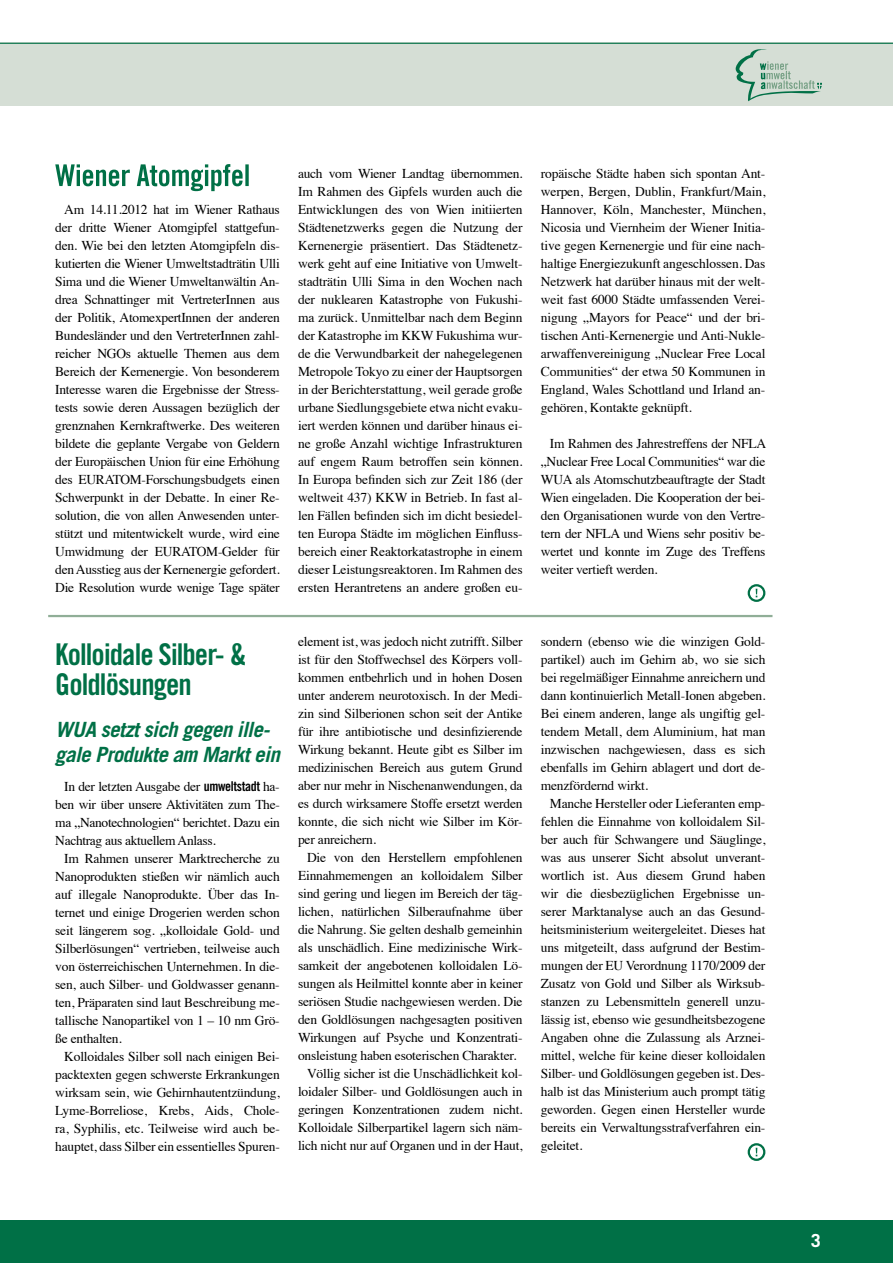
<style>
.page{position:relative;width:893px;height:1263px;background:#fff}
.page>*{position:absolute;margin:0;border:0;box-sizing:border-box;transform-origin:0 0}
.t1{font:30px/30px "Trade Gothic Bold Cond Twenty";letter-spacing:-.03em;color:#007046}
.t2{font:italic 700 21px/25.5px "Trade Gothic";letter-spacing:-.03em;color:#007046}
.t3{font:700 18px "Trade Gothic";color:#fff}
.t4{font:13.5px/18px "Times";letter-spacing:-.015em;color:#000;text-align:justify}
.s1{font-family:"Trade Gothic Bold Cond Twenty"}
</style>
<div class="page">
<div style="left:0;top:1220px;width:893px;height:43px;background:#007046"></div>
<div style="left:0;top:43px;width:893px;height:63px;background:#d5ded5"></div>
<hr style="left:0;top:43px;width:893px;height:1px;background:#007046">
<svg style="left:736px;top:49px;width:86px;height:52px"></svg>
<hr style="left:48px;top:615px;width:724px;height:2px;background:#90ae97">
<svg style="left:749px;top:585px;width:15px;height:16px"></svg>
<div style="left:748px;top:584px;width:17px;height:18px;border:2px solid #007046;border-radius:50%"></div>
<svg style="left:749px;top:1144px;width:15px;height:16px"></svg>
<div style="left:748px;top:1143px;width:17px;height:18px;border:2px solid #007046;border-radius:50%"></div>
<svg style="left:55px;top:164px;width:194px;height:27px"></svg>
<p class="t4" style="left:55px;top:199px;width:226px;text-indent:9px">Am 14.11.2012 hat im Wiener Rathaus der dritte Wiener Atomgipfel stattgefun&shy;den. Wie bei den letzten Atomgipfeln dis&shy;kutierten die Wiener Umweltstadträtin Ulli Sima und die Wiener Umweltanwältin An&shy;drea Schnattinger mit VertreterInnen aus der Politik, AtomexpertInnen der anderen Bundesländer und den VertreterInnen zahl&shy;reicher NGOs aktuelle Themen aus dem Bereich der Kernenergie. Von besonderem Interesse waren die Ergebnisse der Stress&shy;tests sowie deren Aussagen bezüglich der grenznahen Kernkraftwerke. Des weiteren bildete die geplante Vergabe von Geldern der Europäischen Union für eine Erhöhung des EURATOM-Forschungsbudgets einen Schwerpunkt in der Debatte. In einer Re&shy;solution, die von allen Anwesenden unter&shy;stützt und mitentwickelt wurde, wird eine Umwidmung der EURATOM-Gelder für den Ausstieg aus der Kernenergie gefordert.<br>Die Resolution wurde wenige Tage später</p>
<h1 class="t1" style="left:55px;top:639px;width:193px">Kolloidale Silber- &amp;<br>Goldlösungen</h1>
<h2 class="t2" style="left:55px;top:716px;width:226px">WUA setzt sich gegen ille&shy;gale Produkte am Markt ein</h2>
<p class="t4" style="left:55px;top:776px;width:226px;text-indent:9px">In der letzten Ausgabe der <span class="s1">umweltstadt</span> ha&shy;ben wir über unsere Aktivitäten zum The&shy;ma „Nanotechnologien“ berichtet. Dazu ein Nachtrag aus aktuellem Anlass.</p>
<p class="t4" style="left:55px;top:848px;width:226px;text-indent:9px">Im Rahmen unserer Marktrecherche zu Nanoprodukten stießen wir nämlich auch auf illegale Nanoprodukte. Über das In&shy;ternet und einige Drogerien werden schon seit längerem sog. „kolloidale Gold- und Silberlösungen“ vertrieben, teilweise auch von österreichischen Unternehmen. In die&shy;sen, auch Silber- und Goldwasser genann&shy;ten, Präparaten sind laut Beschreibung me&shy;tallische Nanopartikel von 1 – 10 nm Grö&shy;ße enthalten.</p>
<p class="t4" style="left:55px;top:1046px;width:226px;text-indent:9px">Kolloidales Silber soll nach einigen Bei&shy;packtexten gegen schwerste Erkrankungen wirksam sein, wie Gehirnhautentzündung, Lyme-Borreliose, Krebs, Aids, Chole&shy;ra, Syphilis, etc. Teilweise wird auch be&shy;hauptet, dass Silber ein essentielles Spuren-</p>
<p class="t4" style="left:298px;top:163px;width:226px">auch vom Wiener Landtag übernommen.<br>Im Rahmen des Gipfels wurden auch die Entwicklungen des von Wien initiierten Städtenetzwerks gegen die Nutzung der Kernenergie präsentiert. Das Städtenetz&shy;werk geht auf eine Initiative von Umwelt&shy;stadträtin Ulli Sima in den Wochen nach der nuklearen Katastrophe von Fukushi&shy;ma zurück. Unmittelbar nach dem Beginn der Katastrophe im KKW Fukushima wur&shy;de die Verwundbarkeit der nahegelegenen Metropole Tokyo zu einer der Hauptsorgen in der Berichterstattung, weil gerade große urbane Siedlungsgebiete etwa nicht evaku&shy;iert werden können und darüber hinaus ei&shy;ne große Anzahl wichtige Infrastrukturen auf engem Raum betroffen sein können.<br>In Europa befinden sich zur Zeit 186 (der weltweit 437) KKW in Betrieb. In fast al&shy;len Fällen befinden sich im dicht besiedel&shy;ten Europa Städte im möglichen Einfluss&shy;bereich einer Reaktorkatastrophe in einem dieser Leistungsreaktoren. Im Rahmen des ersten Herantretens an andere großen eu-</p>
<p class="t4" style="left:541px;top:163px;width:226px">ropäische Städte haben sich spontan Ant&shy;werpen, Bergen, Dublin, Frankfurt/Main, Hannover, Köln, Manchester, München, Nicosia und Viernheim der Wiener Initia&shy;tive gegen Kernenergie und für eine nach&shy;haltige Energiezukunft angeschlossen. Das Netzwerk hat darüber hinaus mit der welt&shy;weit fast 6000 Städte umfassenden Verei&shy;nigung „Mayors for Peace“ und der bri&shy;tischen Anti-Kernenergie und Anti-Nukle&shy;arwaffenvereinigung „Nuclear Free Local Communities“ der etwa 50 Kommunen in England, Wales Schottland und Irland an&shy;gehören, Kontakte geknüpft.</p>
<p class="t4" style="left:541px;top:433px;width:227px;text-indent:9px">Im Rahmen des Jahrestreffens der NFLA „Nuclear Free Local Communities“ war die WUA als Atomschutzbeauftragte der Stadt Wien eingeladen. Die Kooperation der bei&shy;den Organisationen wurde von den Vertre&shy;tern der NFLA und Wiens sehr positiv be&shy;wertet und konnte im Zuge des Treffens weiter vertieft werden.</p>
<p class="t4" style="left:298px;top:632px;width:226px">element ist, was jedoch nicht zutrifft. Silber ist für den Stoffwechsel des Körpers voll&shy;kommen entbehrlich und in hohen Dosen unter anderem neurotoxisch. In der Medi&shy;zin sind Silberionen schon seit der Antike für ihre antibiotische und desinfizierende Wirkung bekannt. Heute gibt es Silber im medizinischen Bereich aus gutem Grund aber nur mehr in Nischenanwendungen, da es durch wirksamere Stoffe ersetzt werden konnte, die sich nicht wie Silber im Kör&shy;per anreichern.</p>
<p class="t4" style="left:307px;top:848px;width:217px">Die von den Herstellern empfohlenen</p>
<p class="t4" style="left:298px;top:866px;width:226px">Einnahmemengen an kolloidalem Silber</p>
<p class="t4" style="left:298px;top:884px;width:226px">sind gering und liegen im Bereich der täg-</p>
<p class="t4" style="left:298px;top:902px;width:226px">lichen, natürlichen Silberaufnahme über</p>
<p class="t4" style="left:298px;top:920px;width:226px">die Nahrung. Sie gelten deshalb gemeinhin</p>
<p class="t4" style="left:298px;top:938px;width:226px">als unschädlich. Eine medizinische Wirk-</p>
<p class="t4" style="left:298px;top:956px;width:226px">samkeit der angebotenen kolloidalen Lö-</p>
<p class="t4" style="left:298px;top:974px;width:226px">sungen als Heilmittel konnte aber in keiner</p>
<p class="t4" style="left:298px;top:992px;width:226px">seriösen Studie nachgewiesen werden. Die</p>
<p class="t4" style="left:298px;top:1010px;width:226px">den Goldlösungen nachgesagten positiven</p>
<p class="t4" style="left:298px;top:1028px;width:226px">Wirkungen auf Psyche und Konzentrati-</p>
<p class="t4" style="left:298px;top:1046px;width:220px">onsleistung haben esoterischen Charakter.</p>
<p class="t4" style="left:307px;top:1064px;width:217px">Völlig sicher ist die Unschädlichkeit kol-</p>
<p class="t4" style="left:298px;top:1082px;width:226px">loidaler Silber- und Goldlösungen auch in</p>
<p class="t4" style="left:298px;top:1100px;width:226px">geringen Konzentrationen zudem nicht.</p>
<p class="t4" style="left:298px;top:1118px;width:226px">Kolloidale Silberpartikel lagern sich näm-</p>
<p class="t4" style="left:298px;top:1136px;width:226px">lich nicht nur auf Organen und in der Haut,</p>
<p class="t4" style="left:541px;top:632px;width:226px">sondern (ebenso wie die winzigen Gold&shy;partikel) auch im Gehirn ab, wo sie sich bei regelmäßiger Einnahme anreichern und dann kontinuierlich Metall-Ionen abgeben.<br>Bei einem anderen, lange als ungiftig gel&shy;tendem Metall, dem Aluminium, hat man inzwischen nachgewiesen, dass es sich ebenfalls im Gehirn ablagert und dort de&shy;menzfördernd wirkt.</p>
<p class="t4" style="left:541px;top:794px;width:226px;text-indent:9px">Manche Hersteller oder Lieferanten emp&shy;fehlen die Einnahme von kolloidalem Sil&shy;ber auch für Schwangere und Säuglinge, was aus unserer Sicht absolut unverant&shy;wortlich ist. Aus diesem Grund haben wir die diesbezüglichen Ergebnisse un&shy;serer Marktanalyse auch an das Gesund&shy;heitsministerium weitergeleitet. Dieses hat uns mitgeteilt, dass aufgrund der Bestim&shy;mungen der EU Verordnung 1170/2009 der Zusatz von Gold und Silber als Wirksub&shy;stanzen zu Lebensmitteln generell unzu&shy;lässig ist, ebenso wie gesundheitsbezogene Angaben ohne die Zulassung als Arznei&shy;mittel, welche für keine dieser kolloidalen Silber- und Goldlösungen gegeben ist. Des&shy;halb ist das Ministerium auch prompt tätig geworden. Gegen einen Hersteller wurde bereits ein Verwaltungsstrafverfahren ein&shy;geleitet.</p>
<h3 class="t3" style="left:811px;top:1229px;width:12px">3</h3>
</div>
